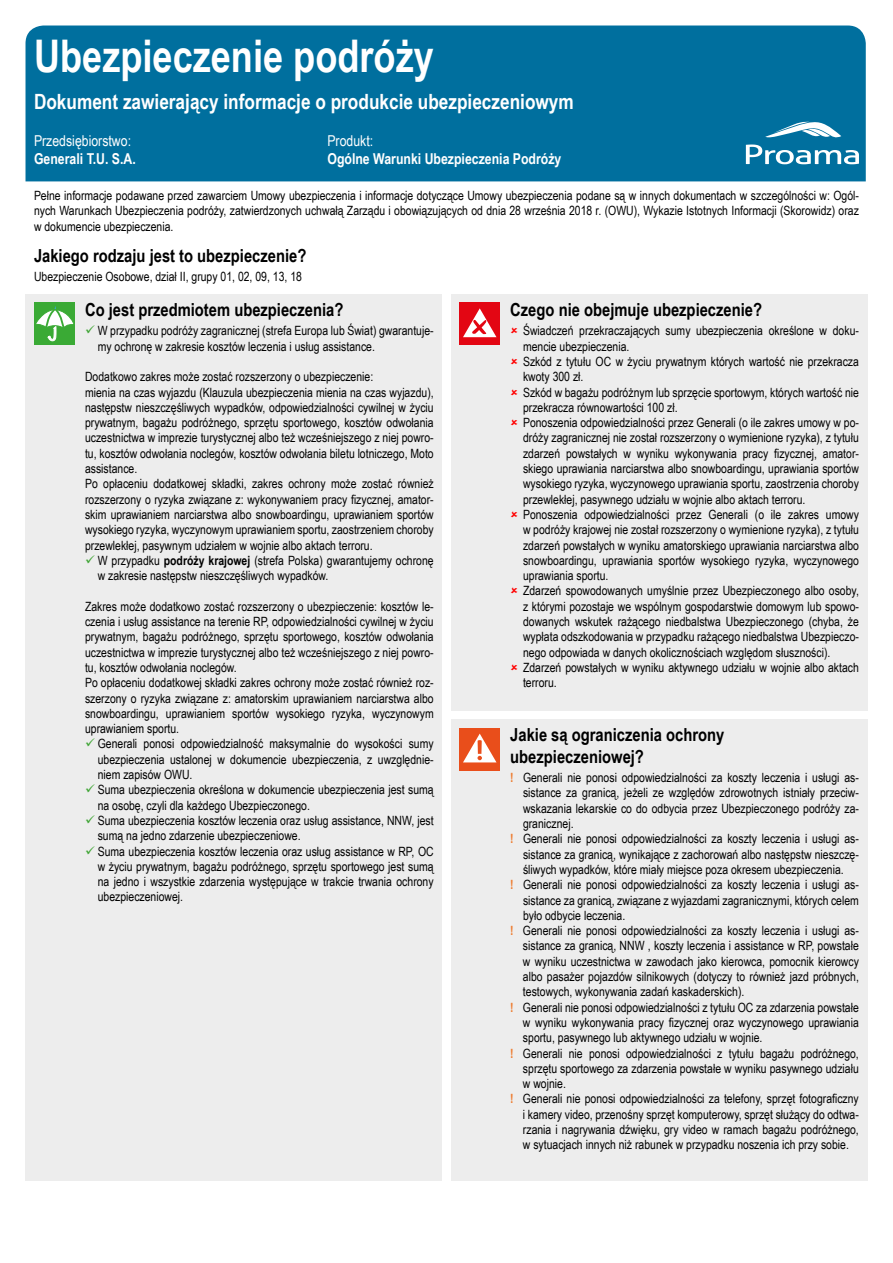
<style>
.page{position:relative;width:893px;height:1263px;background:#fff}
.page>*{position:absolute;margin:0;border:0;box-sizing:border-box;transform-origin:0 0}
.t1{font:700 45px "Arial Narrow";color:#fff}
.t2{font:700 21px "Arial Narrow";color:#fff}
.t3{font:700 18px/21.6px "Arial Narrow";color:#000}
.t4{font:700 15px "Arial Narrow";color:#fff}
.t5{font:15px "Arial Narrow";color:#fff}
.t6{font:12.75px/15.3px "Arial Narrow";color:#000}
.s1{font-weight:700}
.s2{font-weight:700;color:#ed7d31}
</style>
<div class="page">
<div style="left:26px;top:26px;width:840px;height:155px;background:#006f9e"></div>
<div style="left:26px;top:294px;width:416px;height:887px;background:#ededed"></div>
<div style="left:451px;top:294px;width:416px;height:417px;background:#ededed"></div>
<div style="left:451px;top:719px;width:416px;height:462px;background:#ededed"></div>
<div style="left:34px;top:303px;width:41px;height:42px;background:#3aaa35"></div>
<svg style="left:36px;top:306px;width:38px;height:35px"></svg>
<div style="left:459px;top:303px;width:41px;height:42px;background:#e30613"></div>
<svg style="left:463px;top:308px;width:33px;height:29px"></svg>
<div style="left:459px;top:728px;width:41px;height:42px;background:#e94e1b"></div>
<svg style="left:463px;top:734px;width:33px;height:28px"></svg>
<svg style="left:746px;top:145px;width:113px;height:19px"></svg>
<svg style="left:765px;top:116px;width:76px;height:23px"></svg>
<h1 class="t1" style="left:34px;top:22px;width:401px">Ubezpieczenie podróży</h1>
<h2 class="t2" style="left:34px;top:86px;width:541px">Dokument zawierający informacje o produkcie ubezpieczeniowym</h2>
<p class="t5" style="left:327px;top:130px;width:47px">Produkt:</p>
<p class="t4" style="left:327px;top:148px;width:236px">Ogólne Warunki Ubezpieczenia Podróży</p>
<p class="t6" style="left:34px;top:187px;width:826px;text-align:justify">Pełne informacje podawane przed zawarciem Umowy ubezpieczenia i informacje dotyczące Umowy ubezpieczenia podane są w innych dokumentach w szczególności w: Ogól&shy;nych Warunkach Ubezpieczenia podróży, zatwierdzonych uchwałą Zarządu i obowiązujących od dnia 28 września 2018 r. (OWU), Wykazie Istotnych Informacji (Skorowidz) oraz w dokumencie ubezpieczenia.</p>
<p class="t5" style="left:34px;top:130px;width:99px">Przedsiębiorstwo:</p>
<p class="t4" style="left:34px;top:148px;width:103px">Generali T.U. S.A.</p>
<h3 class="t3" style="left:34px;top:244px;width:274px">Jakiego rodzaju jest to ubezpieczenie?</h3>
<p class="t6" style="left:34px;top:269px;width:269px">Ubezpieczenie Osobowe, dział II, grupy 01, 02, 09, 13, 18</p>
<h3 class="t3" style="left:85px;top:298px;width:260px">Co jest przedmiotem ubezpieczenia?</h3>
<p class="t6" style="left:98px;top:323px;width:337px">W przypadku podróży zagranicznej (strefa Europa lub Świat) gwarantuje&shy;my ochronę w zakresie kosztów leczenia i usług assistance.</p>
<p class="t6" style="left:85px;top:369px;width:350px">Dodatkowo zakres może zostać rozszerzony o ubezpieczenie:<br>mienia na czas wyjazdu (Klauzula ubezpieczenia mienia na czas wyjazdu), następstw nieszczęśliwych wypadków, odpowiedzialności cywilnej w życiu prywatnym, bagażu podróżnego, sprzętu sportowego, kosztów odwołania uczestnictwa w imprezie turystycznej albo też wcześniejszego z niej powro&shy;tu, kosztów odwołania noclegów, kosztów odwołania biletu lotniczego, Moto assistance.<br>Po opłaceniu dodatkowej składki, zakres ochrony może zostać również rozszerzony o ryzyka związane z: wykonywaniem pracy fizycznej, amator&shy;skim uprawianiem narciarstwa albo snowboardingu, uprawianiem sportów wysokiego ryzyka, wyczynowym uprawianiem sportu, zaostrzeniem choroby przewlekłej, pasywnym udziałem w wojnie albo aktach terroru.</p>
<p class="t6" style="left:98px;top:552px;width:337px">W przypadku <span class="s1">podróży krajowej</span> (strefa Polska) gwarantujemy ochronę w zakresie następstw nieszczęśliwych wypadków.</p>
<p class="t6" style="left:85px;top:598px;width:350px">Zakres może dodatkowo zostać rozszerzony o ubezpieczenie: kosztów le&shy;czenia i usług assistance na terenie RP, odpowiedzialności cywilnej w życiu prywatnym, bagażu podróżnego, sprzętu sportowego, kosztów odwołania uczestnictwa w imprezie turystycznej albo też wcześniejszego z niej powro&shy;tu, kosztów odwołania noclegów.<br>Po opłaceniu dodatkowej składki zakres ochrony może zostać również roz&shy;szerzony o ryzyka związane z: amatorskim uprawianiem narciarstwa albo snowboardingu, uprawianiem sportów wysokiego ryzyka, wyczynowym uprawianiem sportu.</p>
<p class="t6" style="left:98px;top:736px;width:337px">Generali ponosi odpowiedzialność maksymalnie do wysokości sumy ubezpieczenia ustalonej w dokumencie ubezpieczenia, z uwzględnie&shy;niem zapisów OWU.<br>Suma ubezpieczenia określona w dokumencie ubezpieczenia jest sumą na osobę, czyli dla każdego Ubezpieczonego.<br>Suma ubezpieczenia kosztów leczenia oraz usług assistance, NNW, jest sumą na jedno zdarzenie ubezpieczeniowe.<br>Suma ubezpieczenia kosztów leczenia oraz usług assistance w RP, OC w życiu prywatnym, bagażu podróżnego, sprzętu sportowego jest sumą na jedno i wszystkie zdarzenia występujące w trakcie trwania ochrony ubezpieczeniowej.</p>
<h3 class="t3" style="left:510px;top:298px;width:253px">Czego nie obejmuje ubezpieczenie?</h3>
<p class="t6" style="left:523px;top:323px;width:337px">Świadczeń przekraczających sumy ubezpieczenia określone w doku&shy;mencie ubezpieczenia.<br>Szkód z tytułu OC w życiu prywatnym których wartość nie przekracza kwoty 300 zł.<br>Szkód w bagażu podróżnym lub sprzęcie sportowym, których wartość nie przekracza równowartości 100 zł.<br>Ponoszenia odpowiedzialności przez Generali (o ile zakres umowy w po&shy;dróży zagranicznej nie został rozszerzony o wymienione ryzyka), z tytułu zdarzeń powstałych w wyniku wykonywania pracy fizycznej, amator&shy;skiego uprawiania narciarstwa albo snowboardingu, uprawiania sportów wysokiego ryzyka, wyczynowego uprawiania sportu, zaostrzenia choroby przewlekłej, pasywnego udziału w wojnie albo aktach terroru.<br>Ponoszenia odpowiedzialności przez Generali (o ile zakres umowy w podróży krajowej nie został rozszerzony o wymienione ryzyka), z tytułu zdarzeń powstałych w wyniku amatorskiego uprawiania narciarstwa albo snowboardingu, uprawiania sportów wysokiego ryzyka, wyczynowego uprawiania sportu.<br>Zdarzeń spowodowanych umyślnie przez Ubezpieczonego albo osoby, z którymi pozostaje we wspólnym gospodarstwie domowym lub spowo&shy;dowanych wskutek rażącego niedbalstwa Ubezpieczonego (chyba, że wypłata odszkodowania w przypadku rażącego niedbalstwa Ubezpieczo&shy;nego odpowiada w danych okolicznościach względom słuszności).<br>Zdarzeń powstałych w wyniku aktywnego udziału w wojnie albo aktach terroru.</p>
<h3 class="t3" style="left:510px;top:723px;width:216px">Jakie są ograniczenia ochrony ubezpieczeniowej?</h3>
<p class="t6" style="left:510px;top:769px;width:350px"><span class="s2">!</span> Generali nie ponosi odpowiedzialności za koszty leczenia i usługi as-</p>
<p class="t6" style="left:523px;top:785px;width:337px">sistance za granicą, jeżeli ze względów zdrowotnych istniały przeciw-</p>
<p class="t6" style="left:523px;top:800px;width:337px">wskazania lekarskie co do odbycia przez Ubezpieczonego podróży za-</p>
<p class="t6" style="left:523px;top:815px;width:52px">granicznej.</p>
<p class="t6" style="left:510px;top:831px;width:350px"><span class="s2">!</span> Generali nie ponosi odpowiedzialności za koszty leczenia i usługi as-</p>
<p class="t6" style="left:523px;top:846px;width:337px">sistance za granicą, wynikające z zachorowań albo następstw nieszczę-</p>
<p class="t6" style="left:523px;top:861px;width:322px">śliwych wypadków, które miały miejsce poza okresem ubezpieczenia.</p>
<p class="t6" style="left:510px;top:877px;width:350px"><span class="s2">!</span> Generali nie ponosi odpowiedzialności za koszty leczenia i usługi as-</p>
<p class="t6" style="left:523px;top:892px;width:337px">sistance za granicą, związane z wyjazdami zagranicznymi, których celem</p>
<p class="t6" style="left:523px;top:907px;width:104px">było odbycie leczenia.</p>
<p class="t6" style="left:510px;top:922px;width:350px"><span class="s2">!</span> Generali nie ponosi odpowiedzialności za koszty leczenia i usługi as-</p>
<p class="t6" style="left:523px;top:938px;width:337px">sistance za granicą, NNW , koszty leczenia i assistance w RP, powstałe</p>
<p class="t6" style="left:523px;top:953px;width:337px">w wyniku uczestnictwa w zawodach jako kierowca, pomocnik kierowcy</p>
<p class="t6" style="left:523px;top:968px;width:337px">albo pasażer pojazdów silnikowych (dotyczy to również jazd próbnych,</p>
<p class="t6" style="left:523px;top:984px;width:223px">testowych, wykonywania zadań kaskaderskich).</p>
<p class="t6" style="left:510px;top:999px;width:350px"><span class="s2">!</span> Generali nie ponosi odpowiedzialności z tytułu OC za zdarzenia powstałe</p>
<p class="t6" style="left:523px;top:1014px;width:337px">w wyniku wykonywania pracy fizycznej oraz wyczynowego uprawiania</p>
<p class="t6" style="left:523px;top:1030px;width:241px">sportu, pasywnego lub aktywnego udziału w wojnie.</p>
<p class="t6" style="left:510px;top:1045px;width:350px"><span class="s2">!</span> Generali nie ponosi odpowiedzialności z tytułu bagażu podróżnego,</p>
<p class="t6" style="left:523px;top:1060px;width:337px">sprzętu sportowego za zdarzenia powstałe w wyniku pasywnego udziału</p>
<p class="t6" style="left:523px;top:1075px;width:44px">w wojnie.</p>
<p class="t6" style="left:510px;top:1091px;width:350px"><span class="s2">!</span> Generali nie ponosi odpowiedzialności za telefony, sprzęt fotograficzny</p>
<p class="t6" style="left:523px;top:1106px;width:337px">i kamery video, przenośny sprzęt komputerowy, sprzęt służący do odtwa-</p>
<p class="t6" style="left:523px;top:1121px;width:337px">rzania i nagrywania dźwięku, gry video w ramach bagażu podróżnego,</p>
<p class="t6" style="left:523px;top:1137px;width:328px">w sytuacjach innych niż rabunek w przypadku noszenia ich przy sobie.</p>
</div>
